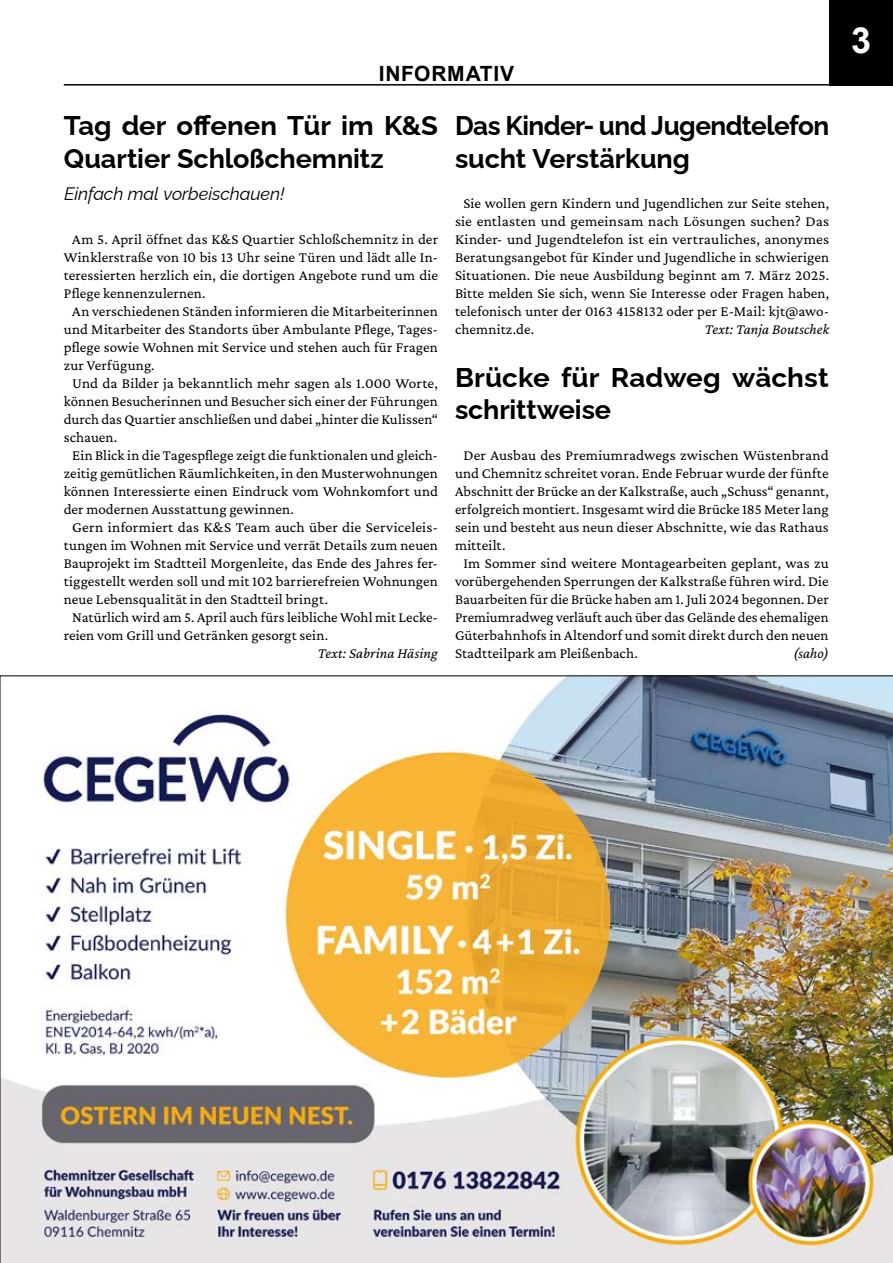
<style>
.page{position:relative;width:893px;height:1263px;background:#fff}
.page>*{position:absolute;margin:0;border:0;box-sizing:border-box;transform-origin:0 0}
.t1{font:700 36px "Arial";color:#fff}
.t2{font:100 27px/32.4px "Raleway";letter-spacing:-.005em;color:#000}
.t3{font:700 21px "Arial";letter-spacing:.035em;color:#000}
.t4{font:italic 100 18px "Raleway";letter-spacing:-.005em;color:#000}
.t5{font:15px/18px "Crimson Pro";letter-spacing:.005em;color:#000;text-align:justify}
.t6{font:italic 15px "Crimson Pro";letter-spacing:.005em;color:#000}
.s1{font-size:33px}
</style>
<div class="page">
<div style="left:829px;top:0;width:64px;height:86px;background:#000"></div>
<hr style="left:64px;top:84px;width:765px;height:2px;background:#000">
<img style="left:0;top:676px;width:893px;height:587px">
<h3 class="t3" style="left:379px;top:59px;width:137px">INFORMATIV</h3>
<h2 class="t2" style="left:64px;top:106px;width:376px">Tag der offenen Tür im K&amp;S<br>Quartier Schloßchemnitz</h2>
<p class="t4" style="left:64px;top:179px;width:222px">Einfach mal vorbeischauen!</p>
<p class="t5" style="left:72px;top:230px;width:367px">Am 5. April öffnet das K&amp;S Quartier Schloßchemnitz in der</p>
<p class="t5" style="left:64px;top:248px;width:376px">Winklerstraße von 10 bis 13 Uhr seine Türen und lädt alle In-</p>
<p class="t5" style="left:64px;top:266px;width:376px">teressierten herzlich ein, die dortigen Angebote rund um die</p>
<p class="t5" style="left:64px;top:284px;width:143px">Pflege kennenzulernen.</p>
<p class="t5" style="left:72px;top:302px;width:367px">An verschiedenen Ständen informieren die Mitarbeiterinnen</p>
<p class="t5" style="left:64px;top:320px;width:376px">und Mitarbeiter des Standorts über Ambulante Pflege, Tages-</p>
<p class="t5" style="left:64px;top:338px;width:376px">pflege sowie Wohnen mit Service und stehen auch für Fragen</p>
<p class="t5" style="left:64px;top:356px;width:92px">zur Verfügung.</p>
<p class="t5" style="left:72px;top:374px;width:367px">Und da Bilder ja bekanntlich mehr sagen als 1.000 Worte,</p>
<p class="t5" style="left:64px;top:392px;width:376px">können Besucherinnen und Besucher sich einer der Führungen</p>
<p class="t5" style="left:64px;top:410px;width:376px">durch das Quartier anschließen und dabei „hinter die Kulissen“</p>
<p class="t5" style="left:64px;top:428px;width:55px">schauen.</p>
<p class="t5" style="left:72px;top:446px;width:367px">Ein Blick in die Tagespflege zeigt die funktionalen und gleich-</p>
<p class="t5" style="left:64px;top:464px;width:376px">zeitig gemütlichen Räumlichkeiten, in den Musterwohnungen</p>
<p class="t5" style="left:64px;top:482px;width:376px">können Interessierte einen Eindruck vom Wohnkomfort und</p>
<p class="t5" style="left:64px;top:500px;width:232px">der modernen Ausstattung gewinnen.</p>
<p class="t5" style="left:72px;top:518px;width:367px">Gern informiert das K&amp;S Team auch über die Serviceleis-</p>
<p class="t5" style="left:64px;top:536px;width:376px">tungen im Wohnen mit Service und verrät Details zum neuen</p>
<p class="t5" style="left:64px;top:554px;width:376px">Bauprojekt im Stadtteil Morgenleite, das Ende des Jahres fer-</p>
<p class="t5" style="left:64px;top:572px;width:376px">tiggestellt werden soll und mit 102 barrierefreien Wohnungen</p>
<p class="t5" style="left:64px;top:590px;width:266px">neue Lebensqualität in den Stadtteil bringt.</p>
<p class="t5" style="left:72px;top:608px;width:367px">Natürlich wird am 5. April auch fürs leibliche Wohl mit Lecke-</p>
<p class="t5" style="left:64px;top:626px;width:266px">reien vom Grill und Getränken gesorgt sein.</p>
<p class="t6" style="left:318px;top:643px;width:122px">Text: Sabrina Häsing</p>
<h2 class="t2" style="left:455px;top:106px;width:376px">Das Kinder- und Jugendtelefon sucht Verstärkung</h2>
<p class="t5" style="left:455px;top:194px;width:376px;text-indent:9px">Sie wollen gern Kindern und Jugendlichen zur Seite stehen, sie entlasten und gemeinsam nach Lösungen suchen? Das Kinder- und Jugendtelefon ist ein vertrauliches, anonymes Beratungsangebot für Kinder und Jugendliche in schwierigen Situationen. Die neue Ausbildung beginnt am 7. März 2025.<br>Bitte melden Sie sich, wenn Sie Interesse oder Fragen haben, telefonisch unter der 0163 4158132 oder per E-Mail: kjt@awo&shy;chemnitz.de.</p>
<p class="t6" style="left:705px;top:319px;width:126px">Text: Tanja Boutschek</p>
<h2 class="t2" style="left:455px;top:358px;width:375px">Brücke für Radweg wächst schrittweise</h2>
<p class="t5" style="left:463px;top:446px;width:367px">Der Ausbau des Premiumradwegs zwischen Wüstenbrand</p>
<p class="t5" style="left:455px;top:464px;width:375px">und Chemnitz schreitet voran. Ende Februar wurde der fünfte</p>
<p class="t5" style="left:455px;top:482px;width:375px">Abschnitt der Brücke an der Kalkstraße, auch „Schuss“ genannt,</p>
<p class="t5" style="left:455px;top:500px;width:375px">erfolgreich montiert. Insgesamt wird die Brücke 185 Meter lang</p>
<p class="t5" style="left:455px;top:518px;width:375px">sein und besteht aus neun dieser Abschnitte, wie das Rathaus</p>
<p class="t5" style="left:455px;top:536px;width:52px">mitteilt.</p>
<p class="t5" style="left:463px;top:554px;width:367px">Im Sommer sind weitere Montagearbeiten geplant, was zu</p>
<p class="t5" style="left:455px;top:572px;width:375px">vorübergehenden Sperrungen der Kalkstraße führen wird. Die</p>
<p class="t5" style="left:455px;top:590px;width:375px">Bauarbeiten für die Brücke haben am 1. Juli 2024 begonnen. Der</p>
<p class="t5" style="left:455px;top:608px;width:375px">Premiumradweg verläuft auch über das Gelände des ehemaligen</p>
<p class="t5" style="left:455px;top:626px;width:375px">Güterbahnhofs in Altendorf und somit direkt durch den neuen</p>
<p class="t5" style="left:455px;top:644px;width:184px">Stadtteilpark am Pleißenbach.</p>
<p class="t6" style="left:793px;top:643px;width:37px">(saho)</p>
<h1 class="t1" style="left:851px;top:15px;width:25px">3<span class="s1">3</span></h1>
</div>
